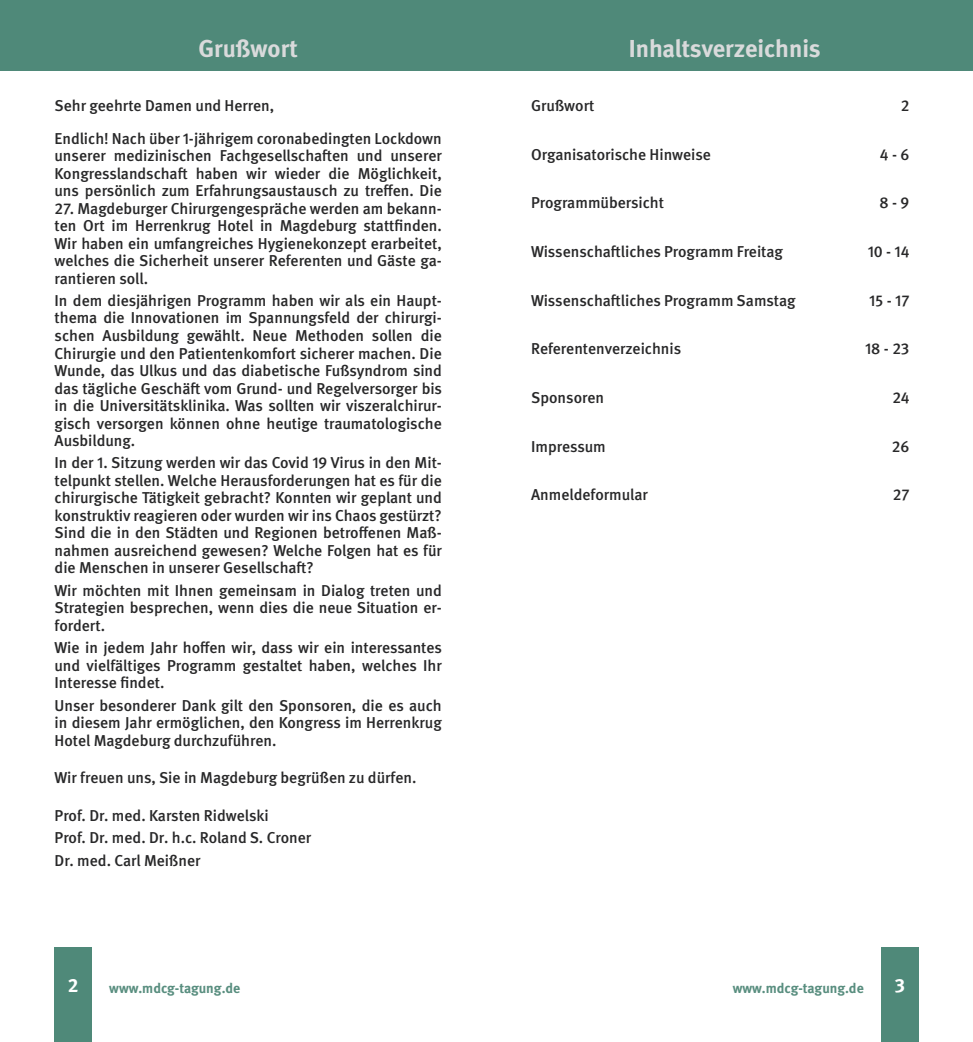
<style>
.page{position:relative;width:973px;height:1042px;background:#fff}
.page>*{position:absolute;margin:0;border:0;box-sizing:border-box;transform-origin:0 0}
.t1{font:700 24.5px "DGUV Meta";color:#d9dadb}
.t2{font:700 19.25px "DGUV Meta";color:#fff}
.t3{font:500 15.75px/17.5px "DGUV Meta";color:#282829;text-align:justify}
.t4{font:700 14px "DGUV Meta";color:#598e7f}
</style>
<div class="page">
<div style="left:0;top:0;width:972px;height:71px;background:#4f8979"></div>
<div style="left:55px;top:947px;width:37px;height:95px;background:#4f8979"></div>
<div style="left:881px;top:947px;width:37px;height:95px;background:#4f8979"></div>
<h1 class="t1" style="left:198px;top:34px;width:101px">Grußwort</h1>
<h1 class="t1" style="left:628px;top:34px;width:193px">Inhaltsverzeichnis</h1>
<p class="t3" style="left:55px;top:90px;width:388px;line-height:32.4px">Sehr geehrte Damen und Herren,<br>Endlich! Nach über 1-jährigem coronabedingten Lockdown</p>
<p class="t3" style="left:55px;top:147px;width:388px">unserer medizinischen Fachgesellschaften und unserer Kongresslandschaft haben wir wieder die Möglichkeit, uns persönlich zum Erfahrungsaustausch zu treffen. Die</p>
<p class="t3" style="left:55px;top:200px;width:388px">27. Magdeburger Chirurgengespräche werden am bekann&shy;ten Ort im Herrenkrug Hotel in Magdeburg stattfinden.<br>Wir haben ein umfangreiches Hygienekonzept erarbeitet, welches die Sicherheit unserer Referenten und Gäste ga&shy;rantieren soll.</p>
<p class="t3" style="left:55px;top:292px;width:389px">In dem diesjährigen Programm haben wir als ein Haupt&shy;thema die Innovationen im Spannungsfeld der chirurgi&shy;schen Ausbildung gewählt. Neue Methoden sollen die Chirurgie und den Patientenkomfort sicherer machen. Die Wunde, das Ulkus und das diabetische Fußsyndrom sind das tägliche Geschäft vom Grund- und Regelversorger bis in die Universitätsklinika. Was sollten wir viszeralchirur&shy;gisch versorgen können ohne heutige traumatologische Ausbildung.</p>
<p class="t3" style="left:55px;top:455px;width:389px">In der 1. Sitzung werden wir das Covid 19 Virus in den Mit&shy;telpunkt stellen. Welche Herausforderungen hat es für die chirurgische Tätigkeit gebracht? Konnten wir geplant und konstruktiv reagieren oder wurden wir ins Chaos gestürzt?<br>Sind die in den Städten und Regionen betroffenen Maß&shy;nahmen ausreichend gewesen? Welche Folgen hat es für die Menschen in unserer Gesellschaft?</p>
<p class="t3" style="left:55px;top:582px;width:389px">Wir möchten mit Ihnen gemeinsam in Dialog treten und Strategien besprechen, wenn dies die neue Situation er&shy;fordert.</p>
<p class="t3" style="left:55px;top:640px;width:389px">Wie in jedem Jahr hoffen wir, dass wir ein interessantes und vielfältiges Programm gestaltet haben, welches Ihr Interesse findet.</p>
<p class="t3" style="left:55px;top:697px;width:388px">Unser besonderer Dank gilt den Sponsoren, die es auch in diesem Jahr ermöglichen, den Kongress im Herrenkrug Hotel Magdeburg durchzuführen.</p>
<p class="t3" style="left:55px;top:769px;width:363px">Wir freuen uns, Sie in Magdeburg begrüßen zu dürfen.</p>
<p class="t3" style="left:55px;top:804px;width:258px;line-height:22.4px;text-align:left">Prof. Dr. med. Karsten Ridwelski<br>Prof. Dr. med. Dr. h.c. Roland S. Croner<br>Dr. med. Carl Meißner</p>
<p class="t3" style="left:531px;top:97px;width:65px">Grußwort</p>
<p class="t3" style="left:900px;top:97px;width:10px">2</p>
<p class="t3" style="left:531px;top:146px;width:181px">Organisatorische Hinweise</p>
<p class="t3" style="left:879px;top:146px;width:31px">4 - 6</p>
<p class="t3" style="left:531px;top:195px;width:134px">Programmübersicht</p>
<p class="t3" style="left:879px;top:195px;width:31px">8 - 9</p>
<p class="t3" style="left:531px;top:243px;width:253px">Wissenschaftliches Programm Freitag</p>
<p class="t3" style="left:867px;top:243px;width:43px">10 - 14</p>
<p class="t3" style="left:531px;top:292px;width:266px">Wissenschaftliches Programm Samstag</p>
<p class="t3" style="left:868px;top:292px;width:42px">15 - 17</p>
<p class="t3" style="left:531px;top:341px;width:151px">Referentenverzeichnis</p>
<p class="t3" style="left:864px;top:341px;width:46px">18 - 23</p>
<p class="t3" style="left:531px;top:389px;width:74px">Sponsoren</p>
<p class="t3" style="left:892px;top:389px;width:19px">24</p>
<p class="t3" style="left:531px;top:438px;width:76px">Impressum</p>
<p class="t3" style="left:891px;top:438px;width:19px">26</p>
<p class="t3" style="left:531px;top:487px;width:118px">Anmeldeformular</p>
<p class="t3" style="left:892px;top:487px;width:18px">27</p>
<p class="t2" style="left:68px;top:974px;width:12px">2</p>
<p class="t4" style="left:109px;top:979px;width:133px">www.mdcg-tagung.de</p>
<p class="t4" style="left:732px;top:979px;width:133px">www.mdcg-tagung.de</p>
<p class="t2" style="left:894px;top:974px;width:12px">3</p>
</div>
